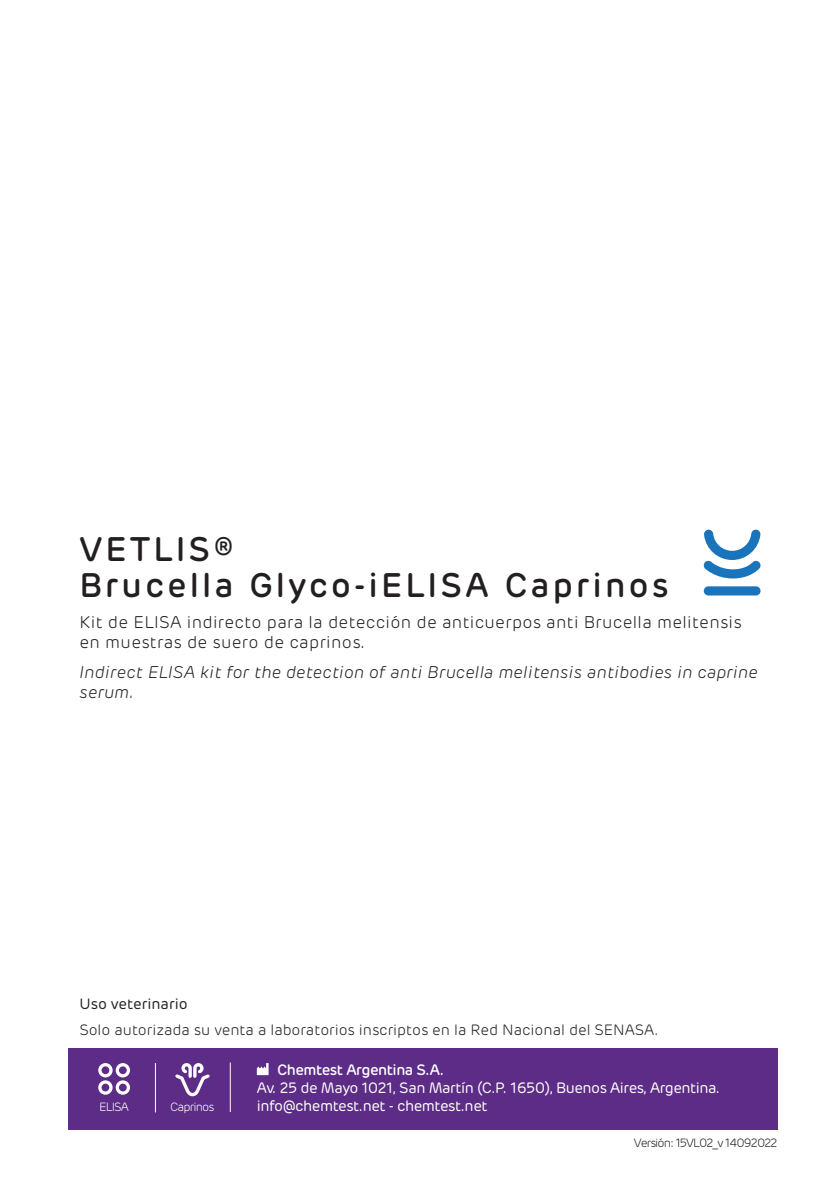
<style>
.page{position:relative;width:840px;height:1191px;background:#fff}
.page>*{position:absolute;margin:0;border:0;box-sizing:border-box;transform-origin:0 0}
.t1{font:500 34px "Rubrik";letter-spacing:.09em;color:#231f20}
.t2{font:300 17px/20px "Rubrik";letter-spacing:.02em;color:#231f20}
.t3{font:italic 300 17px/20px "Rubrik";letter-spacing:.02em;color:#231f20}
.t4{font:15px "Rubrik";letter-spacing:-.03em;color:#fff}
.t5{font:300 15px "Rubrik";color:#231f20}
.t6{font:500 15px "Rubrik";letter-spacing:-.03em;color:#fff}
.t7{font:15px "Rubrik";color:#231f20}
.t8{font:300 12px "Rubrik";letter-spacing:-.07em;color:#231f20}
.t9{font:300 12px "Rubrik";letter-spacing:-.07em;color:#fff}
</style>
<div class="page">
<svg style="left:703px;top:529px;width:57px;height:49px"></svg>
<div style="left:703px;top:586px;width:57px;height:9px;background:#1974bb;border-radius:5px"></div>
<div style="left:68px;top:1048px;width:709px;height:82px;background:#5c2c86"></div>
<svg style="left:98px;top:1063px;width:32px;height:32px"></svg>
<hr style="left:155px;top:1063px;width:1px;height:49px;background:#fff">
<svg style="left:257px;top:1063px;width:11px;height:12px"></svg>
<svg style="left:175px;top:1063px;width:35px;height:34px"></svg>
<hr style="left:230px;top:1062px;width:1px;height:50px;background:#fff">
<p class="t1" style="left:79px;top:528px;width:156px">VETLIS®</p>
<p class="t1" style="left:79px;top:564px;width:590px">Brucella Glyco-iELISA Caprinos</p>
<p class="t2" style="left:79px;top:612px;width:663px">Kit de ELISA indirecto para la detección de anticuerpos anti Brucella melitensis en muestras de suero de caprinos.</p>
<p class="t3" style="left:79px;top:662px;width:679px">Indirect ELISA kit for the detection of anti Brucella melitensis antibodies in caprine serum.</p>
<p class="t7" style="left:79px;top:995px;width:110px">Uso veterinario</p>
<p class="t5" style="left:79px;top:1021px;width:580px">Solo autorizada su venta a laboratorios inscriptos en la Red Nacional del SENASA.</p>
<p class="t9" style="left:99px;top:1099px;width:31px">ELISA</p>
<p class="t9" style="left:170px;top:1099px;width:46px">Caprinos</p>
<p class="t6" style="left:277px;top:1060px;width:169px">Chemtest Argentina S.A.</p>
<p class="t4" style="left:257px;top:1079px;width:464px">Av. 25 de Mayo 1021, San Martín (C.P. 1650), Buenos Aires, Argentina.</p>
<p class="t4" style="left:257px;top:1097px;width:232px">info@chemtest.net - chemtest.net</p>
<p class="t8" style="left:633px;top:1135px;width:145px">Versión: 15VL02_v 14092022</p>
</div>
